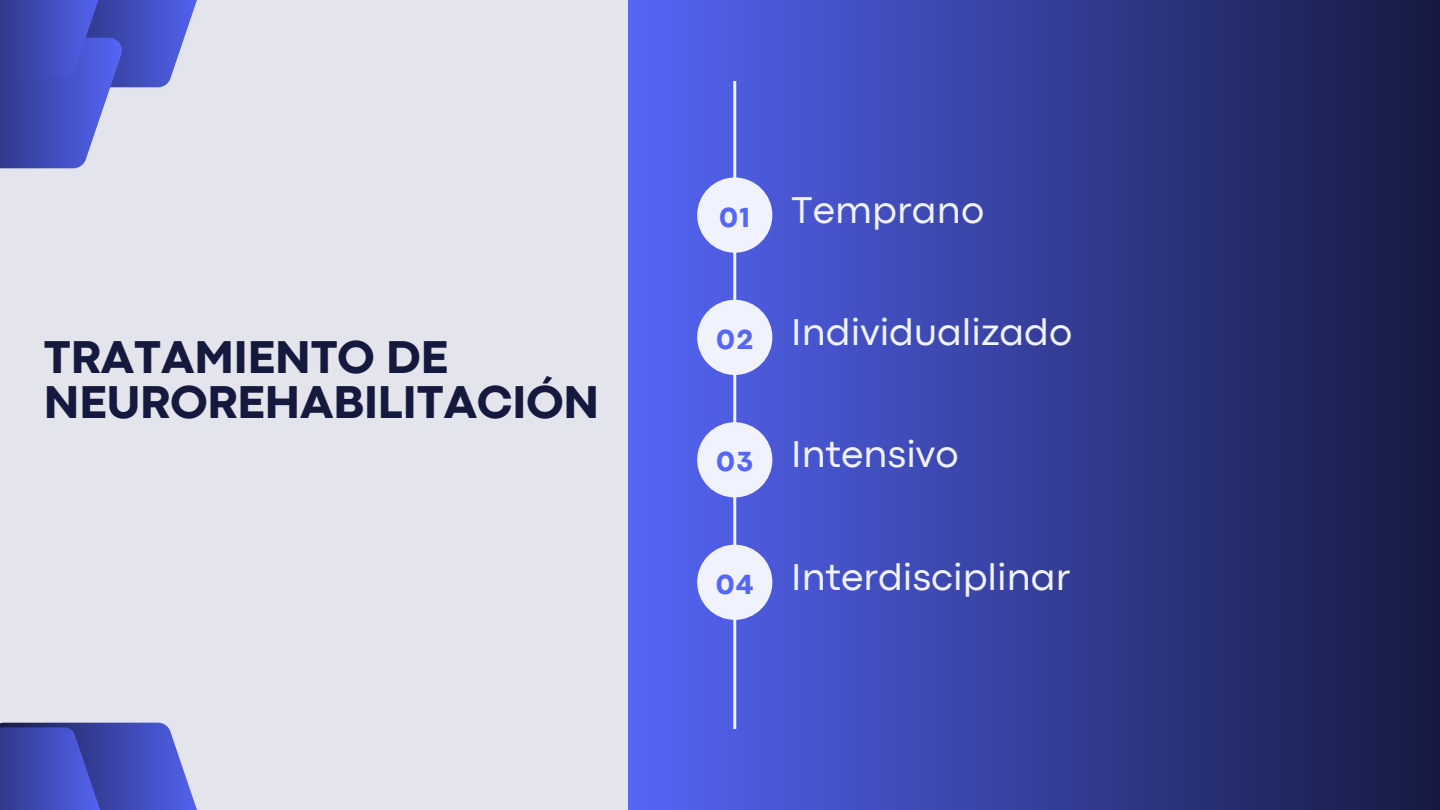
<style>
.page{position:relative;width:1440px;height:810px;background:#e4e5ec}
.page>*{position:absolute;margin:0;border:0;box-sizing:border-box;transform-origin:0 0}
.t1{font:800 48px/45.8px "Codec Pro";color:#15193e}
.t2{font:39px "Codec Pro";color:#f0f2fd}
.t3{font:800 28.8px "Codec Pro";letter-spacing:.07em;color:#5666f8}
</style>
<div class="page">
<div style="left:629px;top:0;width:811px;height:810px;background:linear-gradient(to right,#5666f7,#151a40)"></div>
<svg style="left:0;top:0;width:197px;height:168px"></svg>
<svg style="left:0;top:723px;width:197px;height:87px;background:#4b56ba"></svg>
<hr style="left:733px;top:81px;width:3px;height:648px;background:#f0f2fd">
<div style="left:697px;top:178px;width:75px;height:75px;background:#f0f2fd;border-radius:50%"></div>
<div style="left:697px;top:300px;width:75px;height:75px;background:#f0f2fd;border-radius:50%"></div>
<div style="left:697px;top:422px;width:75px;height:75px;background:#f0f2fd;border-radius:50%"></div>
<div style="left:697px;top:545px;width:75px;height:75px;background:#f0f2fd;border-radius:50%"></div>
<p class="t1" style="left:44px;top:337px;width:557px">TRATAMIENTO DE<br>NEUROREHABILITACIÓN</p>
<p class="t3" style="left:720px;top:207px;width:32px">01</p>
<p class="t3" style="left:716px;top:329px;width:38px">02</p>
<p class="t3" style="left:717px;top:452px;width:38px">03</p>
<p class="t3" style="left:716px;top:574px;width:39px">04</p>
<p class="t2" style="left:791px;top:196px;width:194px">Temprano</p>
<p class="t2" style="left:791px;top:318px;width:283px">Individualizado</p>
<h1 class="t2" style="left:791px;top:441px;width:169px">Intensivo</h1>
<p class="t2" style="left:791px;top:563px;width:281px">Interdisciplinar</p>
</div>
